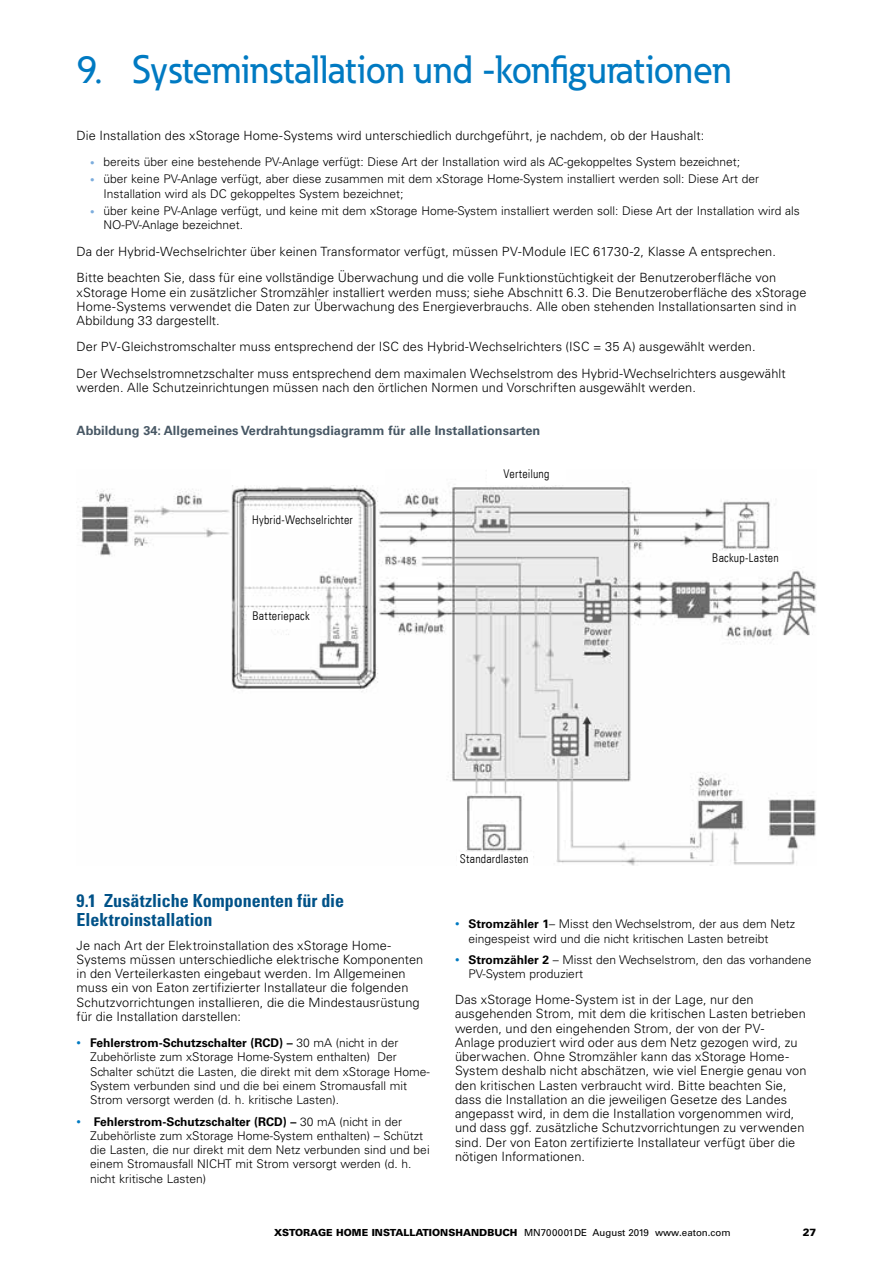
<style>
.page{position:relative;width:893px;height:1263px;background:#fff}
.page>*{position:absolute;margin:0;border:0;box-sizing:border-box;transform-origin:0 0}
.t1{font:500 39px "Eaton";color:#007ac2}
.t2{font:700 condensed 18px/19.5px "Univers LT Std";color:#005288}
.t3{font:300 12.75px/14.2px "Univers LT Std";letter-spacing:.005em;color:#000}
.t4{font:700 12.75px "Univers LT Std";color:#485865}
.t5{font:300 12px/14.2px "Univers LT Std";color:#000}
.t6{font:300 condensed 12px "EATON Univers";letter-spacing:.015em;color:#000}
.t7{font:900 10.5px "Univers LT Std";color:#000}
.t8{font:900 9.75px "Univers LT Std";color:#000}
.s1{font-size:9px;color:#7caddd}
.s2{font-size:9px;color:#007ac2}
.s3{font-weight:700}
.s4{font-weight:400}
</style>
<div class="page">
<img style="left:80px;top:481px;width:737px;height:384px">
<div style="left:231px;top:463px;width:153px;height:21px;background:#fff"></div>
<div style="left:247px;top:510px;width:76px;height:18px;background:#fff"></div>
<div style="left:247px;top:611px;width:63px;height:18px;background:#fff"></div>
<div style="left:457px;top:853px;width:75px;height:18px;background:#fff"></div>
<div style="left:716px;top:551px;width:75px;height:18px;background:#fff"></div>
<div style="left:487px;top:465px;width:79px;height:19px;background:#fff"></div>
<h1 class="t1" style="left:77px;top:46px;width:656px">9. Systeminstallation und -konfigurationen</h1>
<p class="t3" style="left:77px;top:128px;width:629px">Die Installation des xStorage Home-Systems wird unterschiedlich durchgeführt, je nachdem, ob der Haushalt:</p>
<p class="t5" style="left:90px;top:155px;width:652px"><span class="s1">•</span> bereits über eine bestehende PV-Anlage verfügt: Diese Art der Installation wird als AC-gekoppeltes System bezeichnet;</p>
<p class="t5" style="left:104px;top:172px;width:657px;text-indent:-13px"><span class="s1">•</span> über keine PV-Anlage verfügt, aber diese zusammen mit dem xStorage Home-System installiert werden soll: Diese Art der<br>Installation wird als DC gekoppeltes System bezeichnet;</p>
<p class="t5" style="left:104px;top:204px;width:698px;text-indent:-13px"><span class="s1">•</span> über keine PV-Anlage verfügt, und keine mit dem xStorage Home-System installiert werden soll: Diese Art der Installation wird als<br>NO-PV-Anlage bezeichnet.</p>
<p class="t3" style="left:77px;top:238px;width:701px;line-height:26.2px">Da der Hybrid-Wechselrichter über keinen Transformator verfügt, müssen PV-Module IEC 61730-2, Klasse A entsprechen.<br>Bitte beachten Sie, dass für eine vollständige Überwachung und die volle Funktionstüchtigkeit der Benutzeroberfläche von</p>
<p class="t3" style="left:77px;top:285px;width:731px">xStorage Home ein zusätzlicher Stromzähler installiert werden muss; siehe Abschnitt 6.3. Die Benutzeroberfläche des xStorage<br>Home-Systems verwendet die Daten zur Überwachung des Energieverbrauchs. Alle oben stehenden Installationsarten sind in<br>Abbildung 33 dargestellt.</p>
<p class="t3" style="left:77px;top:334px;width:711px;line-height:26.2px">Der PV-Gleichstromschalter muss entsprechend der ISC des Hybrid-Wechselrichters (ISC = 35 A) ausgewählt werden.<br>Der Wechselstromnetzschalter muss entsprechend dem maximalen Wechselstrom des Hybrid-Wechselrichters ausgewählt</p>
<p class="t3" style="left:77px;top:380px;width:621px">werden. Alle Schutzeinrichtungen müssen nach den örtlichen Normen und Vorschriften ausgewählt werden.</p>
<p class="t4" style="left:77px;top:423px;width:465px">Abbildung 34: Allgemeines Verdrahtungsdiagramm für alle Installationsarten</p>
<p class="t6" style="left:252px;top:513px;width:102px">Hybrid-Wechselrichter</p>
<p class="t6" style="left:253px;top:609px;width:59px">Batteriepack</p>
<p class="t6" style="left:504px;top:467px;width:47px">Verteilung</p>
<p class="t6" style="left:712px;top:550px;width:68px">Backup-Lasten</p>
<h2 class="t2" style="left:77px;top:891px;width:269px">9.1 Zusätzliche Komponenten für die<br>Elektroinstallation</h2>
<p class="t3" style="left:77px;top:938px;width:348px">Je nach Art der Elektroinstallation des xStorage Home-Systems müssen unterschiedliche elektrische Komponenten in den Verteilerkasten eingebaut werden. Im Allgemeinen muss ein von Eaton zertifizierter Installateur die folgenden Schutzvorrichtungen installieren, die die Mindestausrüstung für die Installation darstellen:</p>
<p class="t5" style="left:90px;top:1036px;width:341px;text-indent:-14px"><span class="s2">•</span> <span class="s3">Fehlerstrom-Schutzschalter (RCD) –</span> 30 mA (nicht in der Zubehörliste zum xStorage Home-System enthalten) Der Schalter schützt die Lasten, die direkt mit dem xStorage Home-System verbunden sind und die bei einem Stromausfall mit Strom versorgt werden (d. h. kritische Lasten).</p>
<p class="t5" style="left:90px;top:1114px;width:341px;text-indent:-14px"><span class="s2">•</span> <span class="s3">Fehlerstrom-Schutzschalter (RCD) –</span> 30 mA (nicht in der Zubehörliste zum xStorage Home-System enthalten) – Schützt die Lasten, die nur direkt mit dem Netz verbunden sind und bei einem Stromausfall NICHT mit Strom versorgt werden (d. h. nicht kritische Lasten)</p>
<p class="t6" style="left:460px;top:852px;width:70px">Standardlasten</p>
<p class="t5" style="left:468px;top:917px;width:328px;text-indent:-14px"><span class="s2">•</span> <span class="s3">Stromzähler 1</span>– Misst den Wechselstrom, der aus dem Netz eingespeist wird und die nicht kritischen Lasten betreibt</p>
<p class="t5" style="left:468px;top:953px;width:344px;text-indent:-14px"><span class="s2">•</span> <span class="s3">Stromzähler 2</span> – Misst den Wechselstrom, den das vorhandene<br>PV-System produziert</p>
<p class="t3" style="left:455px;top:992px;width:353px">Das xStorage Home-System ist in der Lage, nur den ausgehenden Strom, mit dem die kritischen Lasten betrieben werden, und den eingehenden Strom, der von der PV-Anlage produziert wird oder aus dem Netz gezogen wird, zu überwachen. Ohne Stromzähler kann das xStorage Home-System deshalb nicht abschätzen, wie viel Energie genau von den kritischen Lasten verbraucht wird. Bitte beachten Sie, dass die Installation an die jeweiligen Gesetze des Landes angepasst wird, in dem die Installation vorgenommen wird, und dass ggf. zusätzliche Schutzvorrichtungen zu verwenden sind. Der von Eaton zertifizierte Installateur verfügt über die nötigen Informationen.</p>
<p class="t8" style="left:274px;top:1226px;width:458px">XSTORAGE HOME INSTALLATIONSHANDBUCH <span class="s4">MN700001DE August 2019 www.eaton.com</span></p>
<p class="t7" style="left:803px;top:1225px;width:15px">27</p>
</div>
